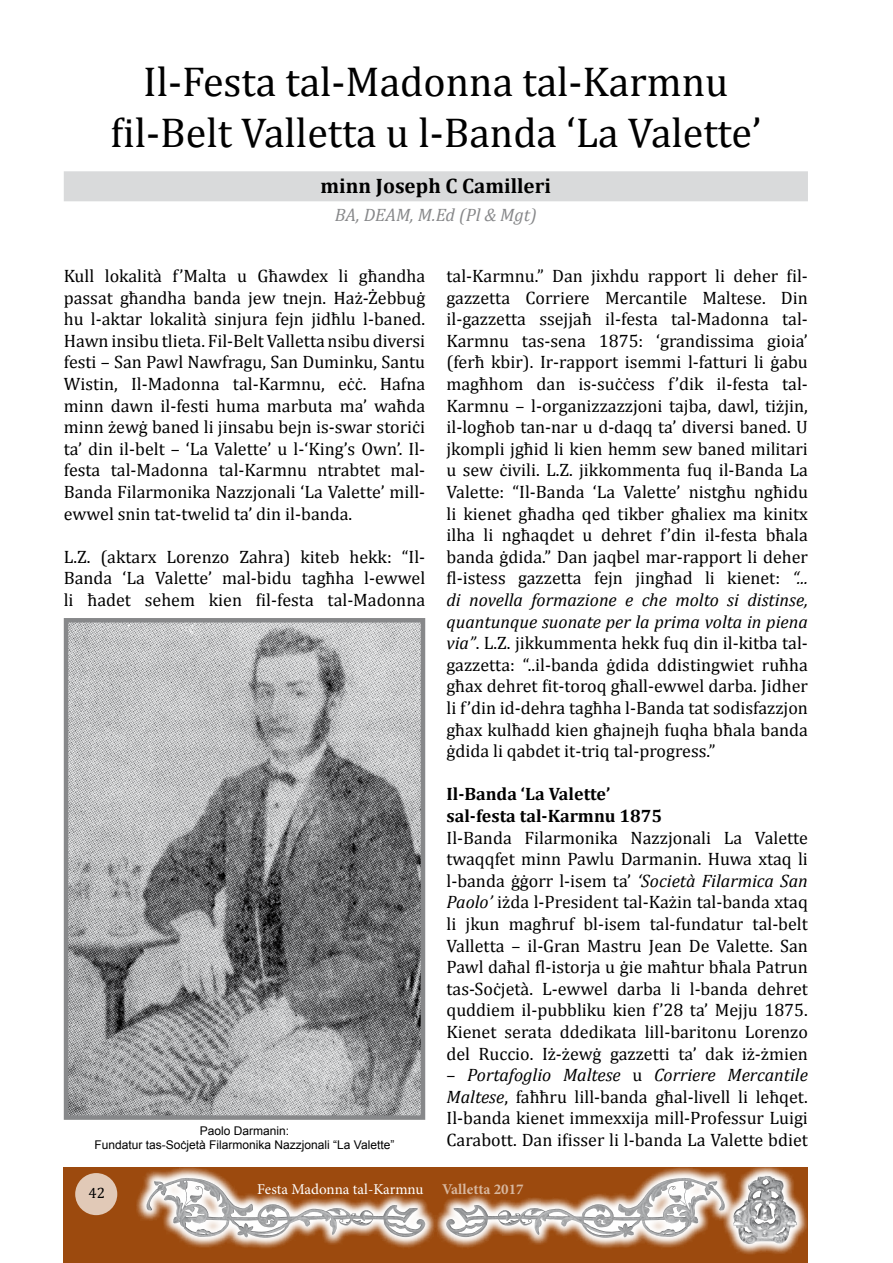
<style>
.page{position:relative;width:893px;height:1263px;background:#fff}
.page>*{position:absolute;margin:0;border:0;box-sizing:border-box;transform-origin:0 0}
.t1{font:42px/50.4px "Cambria";color:#000;text-align:center}
.t2{font:700 21px "Cambria";color:#000}
.t3{font:18px/21.6px "Cambria";color:#000;text-align:justify}
.t4{font:700 18px/21.6px "Cambria";color:#000}
.t5{font:italic 18px "Cambria";color:#87888a}
.t6{font:15px "Minion Pro";letter-spacing:-.01em;color:#fff}
.t7{font:15px "Cambria";color:#000}
.t8{font:12px/14.4px "Arial";color:#000;text-align:center}
.s1{font-style:italic}
.s2{font-weight:700;color:#d7b79f}
</style>
<div class="page">
<div style="left:64px;top:171px;width:744px;height:30px;background:#d9dadb"></div>
<img style="left:69px;top:623px;width:351px;height:492px">
<div style="left:64px;top:618px;width:361px;height:502px;border:4px solid #87888a"></div>
<div style="left:64px;top:1167px;width:744px;height:96px;background:#9c4a0e"></div>
<div style="left:75px;top:1173px;width:42px;height:42px;background:#e1c9b7;border-radius:50%"></div>
<svg style="left:136px;top:1167px;width:299px;height:81px"></svg>
<svg style="left:435px;top:1167px;width:286px;height:81px"></svg>
<svg style="left:721px;top:1167px;width:86px;height:87px"></svg>
<h1 class="t1" style="left:110px;top:57px;width:652px">Il-Festa tal-Madonna tal-Karmnu fil-Belt Valletta u l-Banda ‘La Valette’</h1>
<p class="t2" style="left:321px;top:171px;width:232px">minn Joseph C Camilleri</p>
<p class="t5" style="left:335px;top:202px;width:204px">BA, DEAM, M.Ed (Pl &amp; Mgt)</p>
<p class="t3" style="left:64px;top:265px;width:363px">Kull lokalità f’Malta u Għawdex li għandha passat għandha banda jew tnejn. Ħaż-Żebbuġ hu l-aktar lokalità sinjura fejn jidħlu l-baned.<br>Hawn insibu tlieta. Fil-Belt Valletta nsibu diversi festi – San Pawl Nawfragu, San Duminku, Santu Wistin, Il-Madonna tal-Karmnu, eċċ. Ħafna minn dawn il-festi huma marbuta ma’ waħda minn żewġ baned li jinsabu bejn is-swar storiċi ta’ din il-belt – ‘La Valette’ u l-‘King’s Own’. Il&shy;festa tal-Madonna tal-Karmnu ntrabtet mal-Banda Filarmonika Nazzjonali ‘La Valette’ mill&shy;ewwel snin tat-twelid ta’ din il-banda.</p>
<p class="t3" style="left:64px;top:546px;width:363px">L.Z. (aktarx Lorenzo Zahra) kiteb hekk: “Il-Banda ‘La Valette’ mal-bidu tagħha l-ewwel li ħadet sehem kien fil-festa tal-Madonna</p>
<p class="t3" style="left:446px;top:265px;width:363px">tal-Karmnu.” Dan jixhdu rapport li deher fil&shy;gazzetta Corriere Mercantile Maltese. Din il-gazzetta ssejjaħ il-festa tal-Madonna tal-Karmnu tas-sena 1875: ‘grandissima gioia’ (ferħ kbir). Ir-rapport isemmi l-fatturi li ġabu magħhom dan is-suċċess f’dik il-festa tal-Karmnu – l-organizzazzjoni tajba, dawl, tiżjin, il-logħob tan-nar u d-daqq ta’ diversi baned. U jkompli jgħid li kien hemm sew baned militari u sew ċivili. L.Z. jikkommenta fuq il-Banda La Valette: “Il-Banda ‘La Valette’ nistgħu ngħidu li kienet għadha qed tikber għaliex ma kinitx ilha li ngħaqdet u dehret f’din il-festa bħala banda ġdida.” Dan jaqbel mar-rapport li deher fl-istess gazzetta fejn jingħad li kienet: <span class="s1">“... di novella formazione e che molto si distinse, quantunque suonate per la prima volta in piena via”</span>. L.Z. jikkummenta hekk fuq din il-kitba tal&shy;gazzetta: “..il-banda ġdida ddistingwiet ruħha għax dehret fit-toroq għall-ewwel darba. Jidher li f’din id-dehra tagħha l-Banda tat sodisfazzjon għax kulħadd kien għajnejh fuqha bħala banda ġdida li qabdet it-triq tal-progress.”</p>
<p class="t4" style="left:446px;top:783px;width:217px">Il-Banda ‘La Valette’ sal-festa tal-Karmnu 1875</p>
<p class="t3" style="left:446px;top:826px;width:363px">Il-Banda Filarmonika Nazzjonali La Valette twaqqfet minn Pawlu Darmanin. Huwa xtaq li l-banda ġġorr l-isem ta’ <span class="s1">‘Società Filarmica San Paolo’</span> iżda l-President tal-Każin tal-banda xtaq li jkun magħruf bl-isem tal-fundatur tal-belt Valletta – il-Gran Mastru Jean De Valette. San Pawl daħal fl-istorja u ġie maħtur bħala Patrun tas-Soċjetà. L-ewwel darba li l-banda dehret quddiem il-pubbliku kien f’28 ta’ Mejju 1875.<br>Kienet serata ddedikata lill-baritonu Lorenzo del Ruccio. Iż-żewġ gazzetti ta’ dak iż-żmien</p>
<p class="t3" style="left:446px;top:1064px;width:363px">– <span class="s1">Portafoglio Maltese</span> u <span class="s1">Corriere Mercantile Maltese</span>, faħħru lill-banda għal-livell li leħqet.<br>Il-banda kienet immexxija mill-Professur Luigi Carabott. Dan ifisser li l-banda La Valette bdiet</p>
<p class="t8" style="left:95px;top:1124px;width:301px">Paolo Darmanin:<br>Fundatur tas-Soċjetà Filarmonika Nazzjonali “La Valette”</p>
<p class="t6" style="left:257px;top:1179px;width:268px">Festa Madonna tal-Karmnu <span class="s2">Valletta 2017</span></p>
<p class="t7" style="left:88px;top:1184px;width:18px">42</p>
</div>
